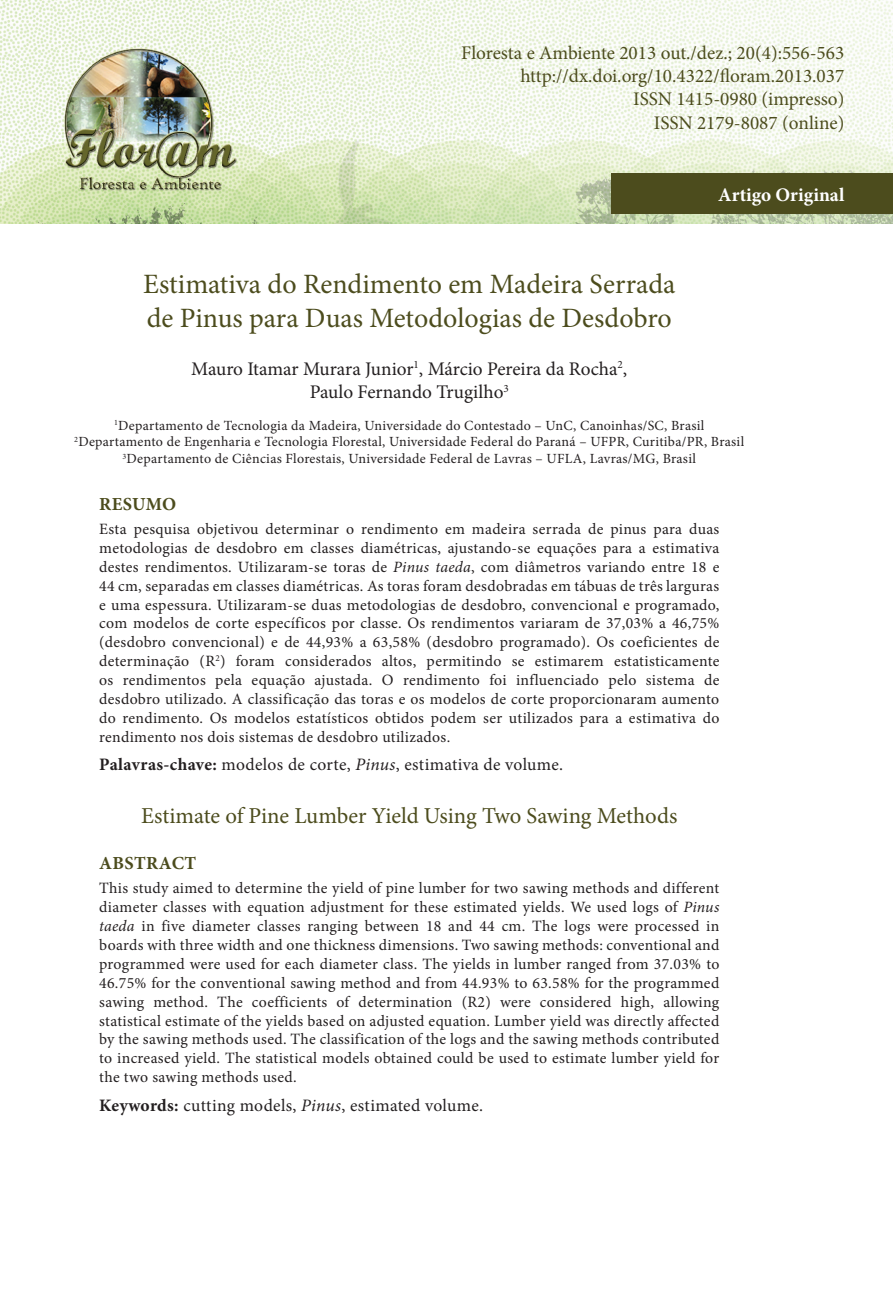
<style>
.page{position:relative;width:893px;height:1315px;background:#fff}
.page>*{position:absolute;margin:0;border:0;box-sizing:border-box;transform-origin:0 0}
.Titulo___1o_idioma{font:28px/33.6px "Minion Pro";color:#4c4c1d}
.Titulo___2o_idioma{font:22.75px "Minion Pro";letter-spacing:-.005em;color:#4c4c1d}
.cabeçalho_02{font:19.25px/23.1px "Minion Pro";color:#4c4c1d;text-align:right}
.Autores{font:19.25px/23.1px "Minion Pro";color:#231f20;text-align:center}
.t1{font:700 19.25px "Minion Pro";color:#fff}
.Título___abstract{font:700 18.38px "Minion Pro";letter-spacing:.02em;color:#4c4c1d}
.Título___resumo{font:700 18.38px "Minion Pro";letter-spacing:.015em;color:#4c4c1d}
.Palavras-chave{font:17.5px "Minion Pro";letter-spacing:.02em;color:#231f20}
.Keywords{font:17.5px "Minion Pro";letter-spacing:.015em;color:#231f20}
.Texto___resumo{font:15.75px/18.9px "Minion Pro";letter-spacing:.02em;color:#231f20;text-align:justify}
.Texto___abstract{font:15.75px/18.9px "Minion Pro";letter-spacing:.02em;color:#231f20;text-align:justify}
.Endereço{font:14px/16.8px "Minion Pro";letter-spacing:.02em;color:#231f20;text-align:center}
.s1{font-style:italic}
.s2{font-weight:700}
</style>
<div class="page">
<img style="left:0;top:0;width:893px;height:223px">
<div style="left:611px;top:174px;width:282px;height:40px;background:#4c4c1d"></div>
<p class="cabeçalho_02" style="left:461px;top:42px;width:385px">Floresta e Ambiente 2013 out./dez.; 20(4):556-563</p>
<p class="cabeçalho_02" style="left:520px;top:65px;width:325px">http://dx.doi.org/10.4322/floram.2013.037<br>ISSN 1415-0980 (impresso)<br>ISSN 2179-8087 (online)</p>
<p class="t1" style="left:718px;top:181px;width:128px">Artigo Original</p>
<p class="Titulo___1o_idioma" style="left:143px;top:268px;width:534px">Estimativa do Rendimento em Madeira Serrada de Pinus para Duas Metodologias de Desdobro</p>
<p class="Autores" style="left:191px;top:357px;width:437px">Mauro Itamar Murara Junior<sup>1</sup>, Márcio Pereira da Rocha<sup>2</sup>,<br>Paulo Fernando Trugilho<sup>3</sup></p>
<p class="Endereço" style="left:74px;top:417px;width:671px"><sup>1</sup>Departamento de Tecnologia da Madeira, Universidade do Contestado – UnC, Canoinhas/SC, Brasil<br><sup>2</sup>Departamento de Engenharia e Tecnologia Florestal, Universidade Federal do Paraná – UFPR, Curitiba/PR, Brasil<br><sup>3</sup>Departamento de Ciências Florestais, Universidade Federal de Lavras – UFLA, Lavras/MG, Brasil</p>
<p class="Título___resumo" style="left:99px;top:491px;width:79px">RESUMO</p>
<p class="Texto___resumo" style="left:99px;top:519px;width:622px">Esta pesquisa objetivou determinar o rendimento em madeira serrada de pinus para duas metodologias de desdobro em classes diamétricas, ajustando-se equações para a estimativa destes rendimentos. Utilizaram-se toras de <span class="s1">Pinus taeda</span>, com diâmetros variando entre 18 e 44 cm, separadas em classes diamétricas. As toras foram desdobradas em tábuas de três larguras e uma espessura. Utilizaram-se duas metodologias de desdobro, convencional e programado, com modelos de corte específicos por classe. Os rendimentos variaram de 37,03% a 46,75% (desdobro convencional) e de 44,93% a 63,58% (desdobro programado). Os coeficientes de determinação (R<sup>2</sup>) foram considerados altos, permitindo se estimarem estatisticamente os rendimentos pela equação ajustada. O rendimento foi influenciado pelo sistema de desdobro utilizado. A classificação das toras e os modelos de corte proporcionaram aumento do rendimento. Os modelos estatísticos obtidos podem ser utilizados para a estimativa do rendimento nos dois sistemas de desdobro utilizados.</p>
<p class="Palavras-chave" style="left:99px;top:753px;width:465px"><span class="s2">Palavras-chave:</span> modelos de corte, <span class="s1">Pinus</span>, estimativa de volume.</p>
<p class="Titulo___2o_idioma" style="left:141px;top:800px;width:538px">Estimate of Pine Lumber Yield Using Two Sawing Methods</p>
<p class="Título___abstract" style="left:99px;top:850px;width:99px">ABSTRACT</p>
<p class="Texto___abstract" style="left:99px;top:879px;width:622px">This study aimed to determine the yield of pine lumber for two sawing methods and different diameter classes with equation adjustment for these estimated yields. We used logs of <span class="s1">Pinus taeda</span> in five diameter classes ranging between 18 and 44 cm. The logs were processed in boards with three width and one thickness dimensions. Two sawing methods: conventional and programmed were used for each diameter class. The yields in lumber ranged from 37.03% to 46.75% for the conventional sawing method and from 44.93% to 63.58% for the programmed sawing method. The coefficients of determination (R2) were considered high, allowing statistical estimate of the yields based on adjusted equation. Lumber yield was directly affected by the sawing methods used. The classification of the logs and the sawing methods contributed to increased yield. The statistical models obtained could be used to estimate lumber yield for the two sawing methods used.</p>
<p class="Keywords" style="left:99px;top:1093px;width:385px"><span class="s2">Keywords:</span> cutting models, <span class="s1">Pinus</span>, estimated volume.</p>
</div>
